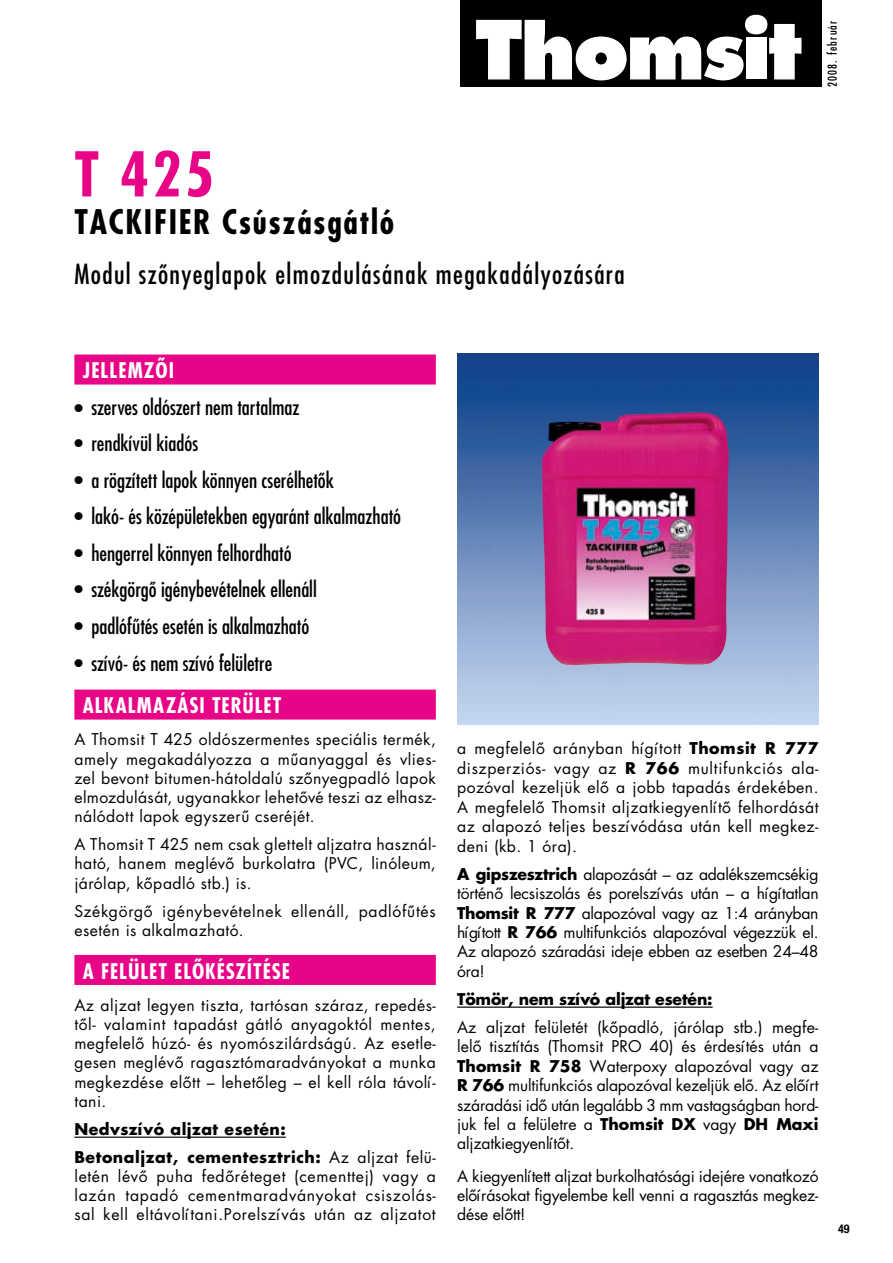
<style>
.page{position:relative;width:893px;height:1263px;background:#fff}
.page>*{position:absolute;margin:0;border:0;box-sizing:border-box;transform-origin:0 0}
.t1{font:700 60px "Futura H Condensed";color:#e80486}
.t2{font:700 33px "Futura H Condensed";letter-spacing:.05em;color:#000}
.t3{font:27px "Futura H Condensed";letter-spacing:.05em;color:#000}
.t4{font:21px "Futura H Condensed";color:#000}
.t5{font:700 21px "Futura H Condensed";letter-spacing:.045em;color:#fff}
.t6{font:15.75px/19.5px "Futura H Book";letter-spacing:.03em;color:#000;text-align:justify}
.t7{font:15.75px/27.8px "Futura H Bold";letter-spacing:.03em;color:#000}
.t8{font:15.75px "Futura H Bold";letter-spacing:-.01em;color:#000}
.t9{font:12px "Futura H Condensed";letter-spacing:.1em;color:#000}
.t10{font:12px "MG Helv Neue Bold Con";color:#000}
.s1{font-family:"Futura H Book"}
.s2{font-family:"Futura H Bold"}
</style>
<div class="page">
<div style="left:460px;top:0;width:362px;height:87px;background:#000"></div>
<div style="left:745px;top:15px;width:22px;height:19px;background:#fff;border-radius:50%"></div>
<div style="left:746px;top:37px;width:20px;height:42px;background:#fff"></div>
<svg style="left:769px;top:24px;width:32px;height:55px"></svg>
<svg style="left:476px;top:20px;width:268px;height:60px"></svg>
<div style="left:74px;top:354px;width:362px;height:30px;background:#e80486"></div>
<div style="left:74px;top:689px;width:362px;height:30px;background:#e80486"></div>
<div style="left:74px;top:955px;width:362px;height:30px;background:#e80486"></div>
<hr style="left:74px;top:1136px;width:212px;height:2px;background:#000">
<hr style="left:457px;top:1006px;width:256px;height:2px;background:#000">
<img style="left:457px;top:354px;width:362px;height:370px">
<img style="left:541px;top:412px;width:189px;height:254px">
<h1 class="t1" style="left:74px;top:136px;width:141px">T 425</h1>
<h2 class="t2" style="left:74px;top:200px;width:50px">TACKIFIER</h2>
<h2 class="t2" style="left:222px;top:200px;width:173px">CSÚSZÁSGÁTLÓ</h2>
<h3 class="t3" style="left:74px;top:257px;width:552px">Modul szônyeglapok elmozdulásának megakadályozására</h3>
<p class="t9" style="left:825px;top:87px;width:68px;rotate:-90deg">2008. február</p>
<h3 class="t5" style="left:83px;top:357px;width:93px">JELLEMZÔI</h3>
<h3 class="t4" style="left:74px;top:394px;width:227px">• szerves oldószert nem tartalmaz</h3>
<h3 class="t4" style="left:74px;top:430px;width:125px">• rendkívül kiadós</h3>
<h3 class="t4" style="left:74px;top:467px;width:261px">• a rögzített lapok könnyen cserélhetôk</h3>
<h3 class="t4" style="left:74px;top:503px;width:328px">• lakó- és középületekben egyaránt alkalmazható</h3>
<h3 class="t4" style="left:74px;top:540px;width:219px">• hengerrel könnyen felhordható</h3>
<h3 class="t4" style="left:74px;top:576px;width:244px">• székgörgô igénybevételnek ellenáll</h3>
<h3 class="t4" style="left:74px;top:613px;width:236px">• padlófûtés esetén is alkalmazható</h3>
<h3 class="t4" style="left:74px;top:649px;width:199px">• szívó- és nem szívó felületre</h3>
<h3 class="t5" style="left:83px;top:692px;width:200px">ALKALMAZÁSI TERÜLET</h3>
<p class="t6" style="left:74px;top:729px;width:363px">A Thomsit T 425 oldószermentes speciális termék, amely megakadályozza a mûanyaggal és vlies&shy;zel bevont bitumen-hátoldalú szônyegpadló lapok elmozdulását, ugyanakkor lehetôvé teszi az elhasz&shy;nálódott lapok egyszerû cseréjét.</p>
<p class="t6" style="left:74px;top:834px;width:363px">A Thomsit T 425 nem csak glettelt aljzatra használ&shy;ható, hanem meglévô burkolatra (PVC, linóleum, járó-lap, kôpadló stb.) is.</p>
<p class="t6" style="left:74px;top:901px;width:363px">Székgörgô igénybevételnek ellenáll, padlófûtés esetén is alkalmazható.</p>
<h3 class="t5" style="left:83px;top:957px;width:209px">A FELÜLET ELÔKÉSZÍTÉSE</h3>
<p class="t6" style="left:74px;top:995px;width:363px">Az aljzat legyen tiszta, tartósan száraz, repedés&shy;tôl- valamint tapadást gátló anyagoktól mentes, megfelelô húzó- és nyomószilárdságú. Az esetle&shy;gesen meglévô ragasztómaradványokat a munka megkezdése elôtt – lehetôleg – el kell róla távolí&shy;tani.</p>
<p class="t7" style="left:74px;top:1114px;width:363px">Nedvszívó aljzat esetén:<br>Betonaljzat, cementesztrich: <span class="s1">Az aljzat felü-</span></p>
<p class="t6" style="left:74px;top:1166px;width:363px">letén lévô puha fedôréteget (cementtej) vagy a lazán tapadó cementmaradványokat csiszolás&shy;sal kell eltávolítani.Porelszívás után az aljzatot</p>
<p class="t6" style="left:457px;top:739px;width:363px">a megfelelô arányban hígított <span class="s2">Thomsit R 777 </span>diszperziós- vagy az <span class="s2">R 766</span> multifunkciós ala&shy;pozóval kezeljük elô a jobb tapadás érdekében.<br>A megfelelô Thomsit aljzatkiegyenlítô felhordását az alapozó teljes beszívódása után kell megkez&shy;deni (kb. 1 óra).</p>
<p class="t6" style="left:457px;top:864px;width:363px"><span class="s2">A gipszesztrich</span> alapozását – az adalékszemcsékig történô lecsiszolás és porelszívás után – a hígítatlan <span class="s2">Thomsit R 777</span> alapozóval vagy az 1:4 arányban hígított <span class="s2">R 766</span> multifunkciós alapozóval végezzük el.<br>Az alapozó száradási ideje ebben az esetben 24–48 óra!</p>
<p class="t8" style="left:457px;top:988px;width:257px">Tömör, nem szívó aljzat esetén:</p>
<p class="t6" style="left:457px;top:1017px;width:363px">Az aljzat felületét (kôpadló, járólap stb.) megfe&shy;lelô tisztítás (Thomsit PRO 40) és érdesítés után a <span class="s2">Thomsit R 758</span> Waterpoxy alapozóval vagy az <span class="s2">R 766</span> multifunkciós alapozóval kezeljük elô. Az elôírt száradási idô után legalább 3 mm vastagságban hord&shy;juk fel a felületre a <span class="s2">Thomsit DX</span> vagy <span class="s2">DH Maxi </span>aljzatkiegyenlítôt.</p>
<p class="t6" style="left:457px;top:1166px;width:363px">A kiegyenlített aljzat burkolhatósági idejére vonatkozó elôírásokat figyelembe kell venni a ragasztás megkez&shy;dése elôtt!</p>
<p class="t10" style="left:838px;top:1222px;width:7px">49</p>
</div>
